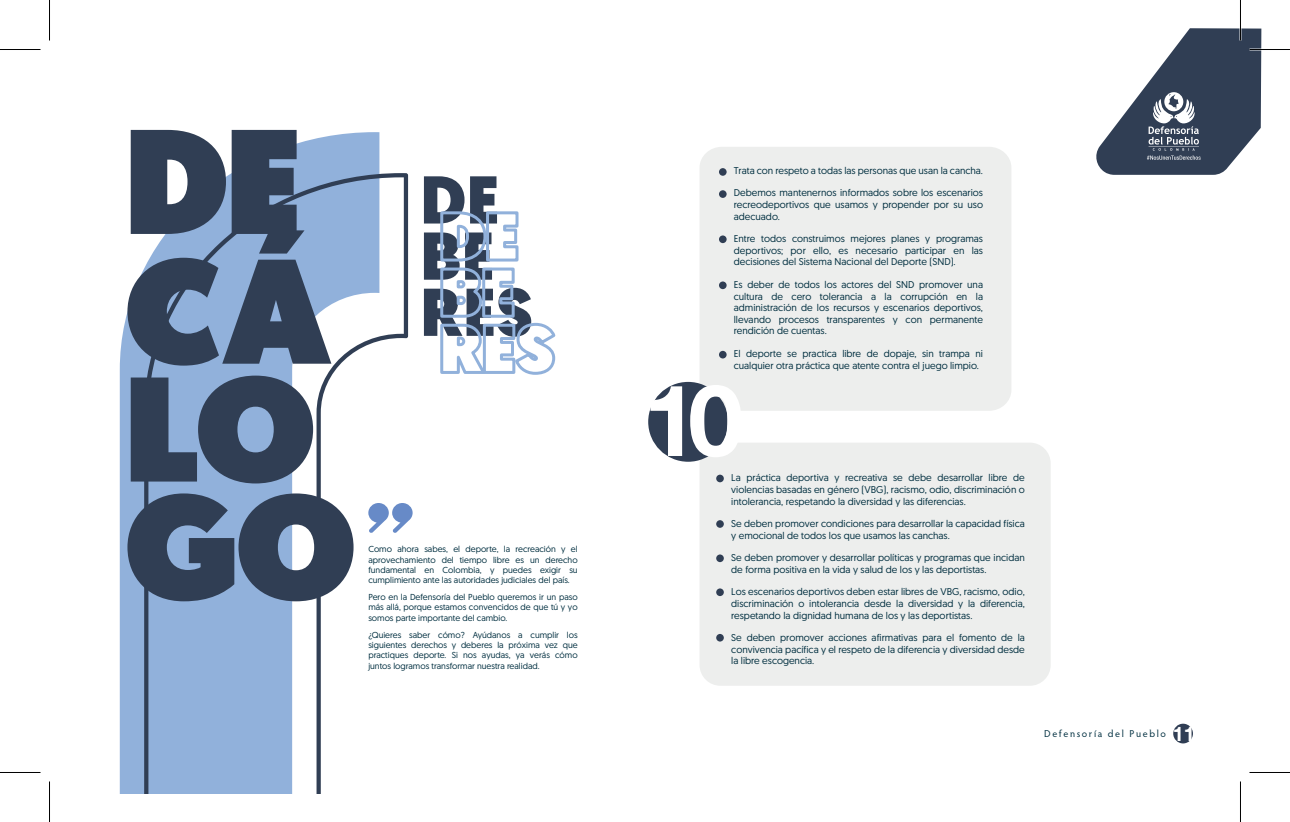
<style>
.page{position:relative;width:1290px;height:822px;background:#fff}
.page>*{position:absolute;margin:0;border:0;box-sizing:border-box;transform-origin:0 0}
.t1{font:900 148.65px/121.8px "Geomanist";color:#303e54}
.t2{font:700 99.45px "Helvetica Neue";color:#fff}
.t3{font:900 67.35px/56.1px "Geomanist";color:#303e54}
.t4{font:10.05px "Hypatia Sans Pro";letter-spacing:.16em;color:#012f40}
.t5{font:9.9px/11.7px "Geomanist";color:#012f40;text-align:justify}
.t6{font:8.7px/10.2px "Geomanist";color:#012f40;text-align:justify}
.s1{font-family:"Helvetica Neue";font-weight:700;font-size:19.95px;color:#fff}
</style>
<div class="page">
<div style="left:1173px;top:724px;width:20px;height:19px;background:#303e54;border-radius:50%"></div>
<svg style="left:120px;top:132px;width:259px;height:662px;fill:#91b1db"></svg>
<svg style="left:144px;top:173px;width:264px;height:621px;fill:#91b1db"></svg>
<svg style="left:1096px;top:28px;width:165px;height:147px"></svg>
<div style="left:699px;top:147px;width:312px;height:264px;background:#edeeed;border-radius:22px"></div>
<div style="left:699px;top:443px;width:351px;height:243px;background:#edeeed;border-radius:21px"></div>
<div style="left:648px;top:382px;width:80px;height:80px;background:#303e54;border-radius:50%"></div>
<svg style="left:440px;top:211px;width:116px;height:164px"></svg>
<svg style="left:368px;top:503px;width:44px;height:30px"></svg>
<div style="left:719px;top:168px;width:7px;height:8px;background:#303e54;border-radius:50%"></div>
<div style="left:719px;top:235px;width:7px;height:8px;background:#303e54;border-radius:50%"></div>
<div style="left:719px;top:281px;width:7px;height:8px;background:#303e54;border-radius:50%"></div>
<div style="left:719px;top:351px;width:7px;height:7px;background:#303e54;border-radius:50%"></div>
<div style="left:719px;top:190px;width:7px;height:8px;background:#303e54;border-radius:50%"></div>
<div style="left:716px;top:520px;width:8px;height:8px;background:#303e54;border-radius:50%"></div>
<div style="left:716px;top:475px;width:8px;height:7px;background:#303e54;border-radius:50%"></div>
<div style="left:716px;top:554px;width:8px;height:8px;background:#303e54;border-radius:50%"></div>
<div style="left:716px;top:588px;width:8px;height:8px;background:#303e54;border-radius:50%"></div>
<div style="left:716px;top:634px;width:8px;height:7px;background:#303e54;border-radius:50%"></div>
<hr style="left:1239px;top:0;width:2px;height:41px;background:#fff">
<hr style="left:0;top:49px;width:40px;height:1px;background:#000">
<hr style="left:1249px;top:49px;width:41px;height:1px;background:#000">
<hr style="left:0;top:772px;width:40px;height:1px;background:#000">
<hr style="left:1249px;top:772px;width:41px;height:1px;background:#000">
<hr style="left:49px;top:0;width:1px;height:41px;background:#000">
<hr style="left:49px;top:781px;width:1px;height:41px;background:#000">
<hr style="left:1240px;top:0;width:1px;height:41px;background:#000">
<hr style="left:1240px;top:781px;width:1px;height:41px;background:#000">
<h1 class="t1" style="left:126px;top:124px;width:230px">DE<br>CÁ<br>LO<br>GO</h1>
<h3 class="t3" style="left:420px;top:172px;width:114px">DE<br>BE<br>RES</h3>
<p class="t6" style="left:368px;top:544px;width:211px">Como ahora sabes, el deporte, la recreación y el aprovechamiento del tiempo libre es un derecho fundamental en Colombia, y puedes exigir su cumplimiento ante las autoridades judiciales del país.</p>
<p class="t6" style="left:368px;top:592px;width:211px">Pero en la Defensoría del Pueblo queremos ir un paso más allá, porque estamos convencidos de que tú y yo somos parte importante del cambio.</p>
<p class="t6" style="left:368px;top:629px;width:211px">¿Quieres saber cómo? Ayúdanos a cumplir los siguientes derechos y deberes la próxima vez que practiques deporte. Si nos ayudas, ya verás cómo juntos logramos transformar nuestra realidad.</p>
<p class="t5" style="left:734px;top:164px;width:251px">Trata con respeto a todas las personas que usan la cancha.</p>
<p class="t5" style="left:734px;top:187px;width:251px">Debemos mantenernos informados sobre los escenarios recreodeportivos que usamos y propender por su uso adecuado.</p>
<p class="t5" style="left:734px;top:232px;width:251px">Entre todos construimos mejores planes y programas deportivos; por ello, es necesario participar en las decisiones del Sistema Nacional del Deporte (SND).</p>
<p class="t5" style="left:734px;top:278px;width:251px">Es deber de todos los actores del SND promover una cultura de cero tolerancia a la corrupción en la administración de los recursos y escenarios deportivos, llevando procesos transparentes y con permanente rendición de cuentas.</p>
<p class="t5" style="left:734px;top:347px;width:251px">El deporte se practica libre de dopaje, sin trampa ni cualquier otra práctica que atente contra el juego limpio.</p>
<h2 class="t2" style="left:643px;top:342px;width:102px">10</h2>
<p class="t5" style="left:731px;top:472px;width:295px">La práctica deportiva y recreativa se debe desarrollar libre de violencias basadas en género (VBG), racismo, odio, discriminación o intolerancia, respetando la diversidad y las diferencias.</p>
<p class="t5" style="left:731px;top:517px;width:295px">Se deben promover condiciones para desarrollar la capacidad física y emocional de todos los que usamos las canchas.</p>
<p class="t5" style="left:731px;top:552px;width:295px">Se deben promover y desarrollar políticas y programas que incidan de forma positiva en la vida y salud de los y las deportistas.</p>
<p class="t5" style="left:731px;top:586px;width:295px">Los escenarios deportivos deben estar libres de VBG, racismo, odio, discriminación o intolerancia desde la diversidad y la diferencia, respetando la dignidad humana de los y las deportistas.</p>
<p class="t5" style="left:731px;top:631px;width:295px">Se deben promover acciones afirmativas para el fomento de la convivencia pacífica y el respeto de la diferencia y diversidad desde la libre escogencia.</p>
<p class="t4" style="left:1044px;top:727px;width:152px">Defensoría del Pueblo <span class="s1">11</span></p>
</div>
